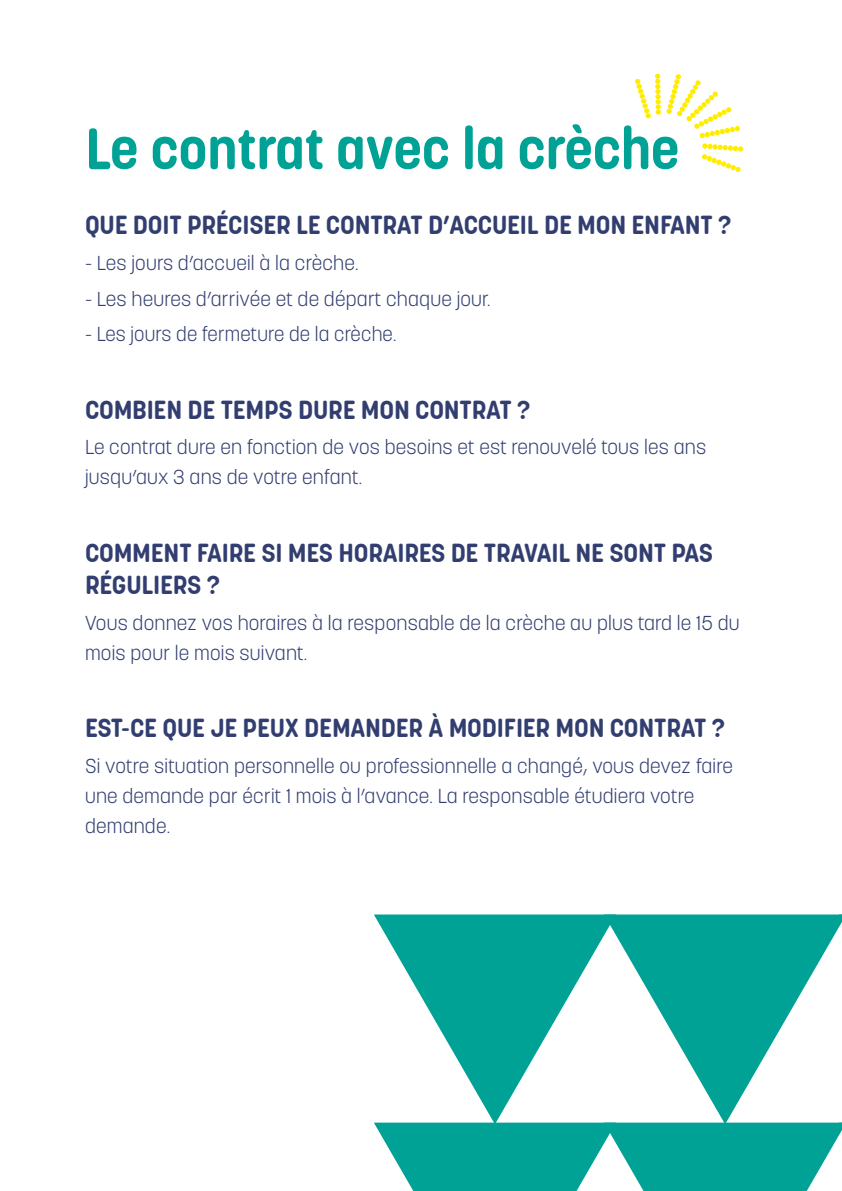
<style>
.page{position:relative;width:842px;height:1191px;background:#fff}
.page>*{position:absolute;margin:0;border:0;box-sizing:border-box;transform-origin:0 0}
.t1{font:700 58px "Korolev Rounded";letter-spacing:-.01em;color:#00a295}
.t2{font:700 26px/32px "Korolev Rounded";letter-spacing:-.01em;color:#323e70}
.t3{font:300 20px/30px "Korolev";letter-spacing:.01em;color:#323e70}
</style>
<div class="page">
<svg style="left:635px;top:74px;width:108px;height:98px"></svg>
<svg style="left:616px;top:914px;width:226px;height:208px;fill:#00a295"></svg>
<svg style="left:374px;top:914px;width:242px;height:208px"></svg>
<svg style="left:374px;top:1122px;width:468px;height:69px;background:#24afa4"></svg>
<h1 class="t1" style="left:85px;top:113px;width:596px">Le contrat avec la crèche</h1>
<h2 class="t2" style="left:85px;top:209px;width:648px">QUE DOIT PRÉCISER LE CONTRAT D’ACCUEIL DE MON ENFANT ?</h2>
<p class="t3" style="left:85px;top:248px;width:275px">- Les jours d’accueil à la crèche.</p>
<p class="t3" style="left:85px;top:284px;width:407px">- Les heures d’arrivée et de départ chaque jour.</p>
<p class="t3" style="left:85px;top:319px;width:313px">- Les jours de fermeture de la crèche.</p>
<h2 class="t2" style="left:85px;top:394px;width:447px">COMBIEN DE TEMPS DURE MON CONTRAT ?</h2>
<p class="t3" style="left:85px;top:432px;width:622px">Le contrat dure en fonction de vos besoins et est renouvelé tous les ans jusqu’aux 3 ans de votre enfant.</p>
<h2 class="t2" style="left:85px;top:537px;width:630px">COMMENT FAIRE SI MES HORAIRES DE TRAVAIL NE SONT PAS<br>RÉGULIERS ?</h2>
<p class="t3" style="left:85px;top:607px;width:656px">Vous donnez vos horaires à la responsable de la crèche au plus tard le 15 du mois pour le mois suivant.</p>
<h2 class="t2" style="left:85px;top:712px;width:641px">EST-CE QUE JE PEUX DEMANDER À MODIFIER MON CONTRAT ?</h2>
<p class="t3" style="left:85px;top:750px;width:649px">Si votre situation personnelle ou professionnelle a changé, vous devez faire une demande par écrit 1 mois à l’avance. La responsable étudiera votre demande.</p>
</div>
